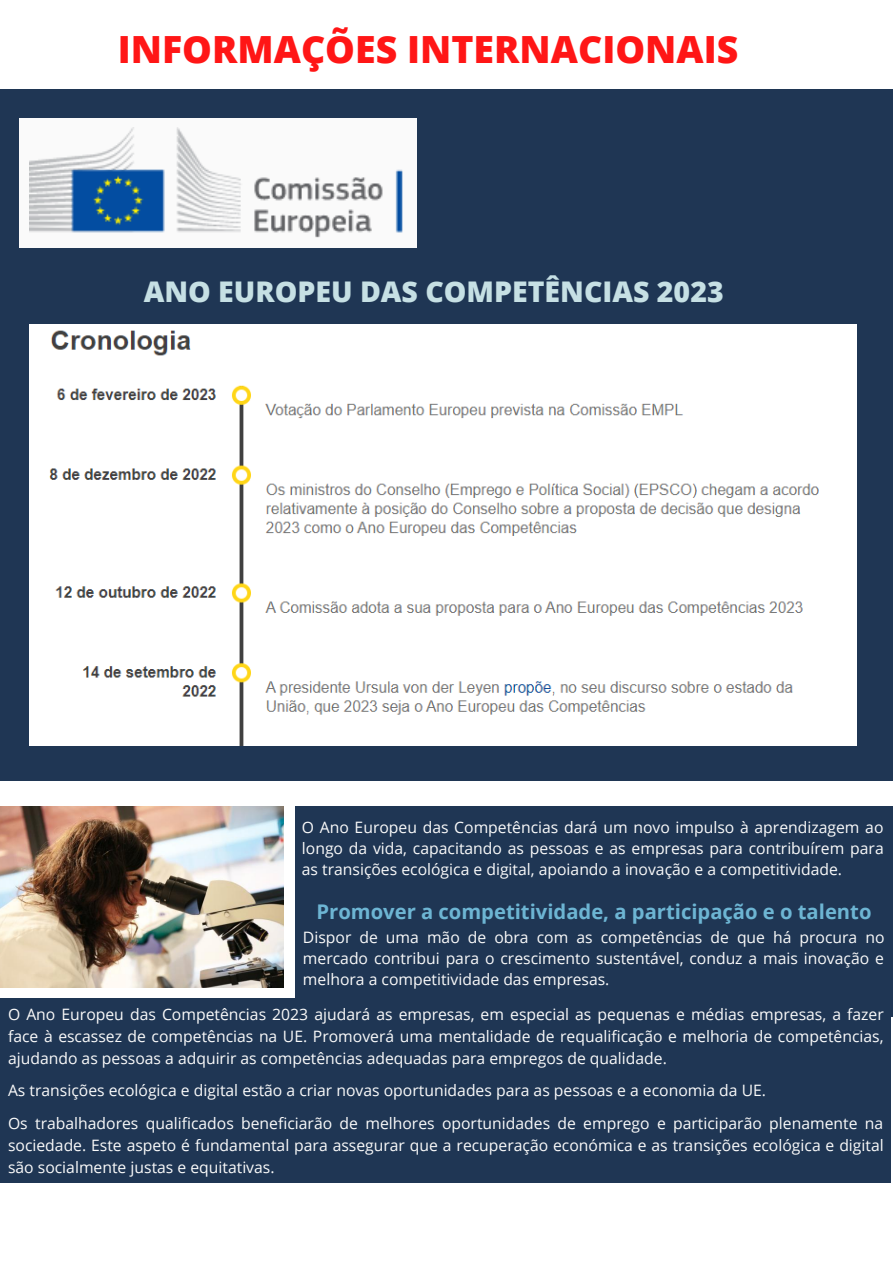
<style>
.page{position:relative;width:893px;height:1264px;background:#fff}
.page>*{position:absolute;margin:0;border:0;box-sizing:border-box;transform-origin:0 0}
.t1{font:800 37.5px "Open Sans";color:#ff1616}
.t2{font:800 28.5px "Open Sans";color:#c6e0e4}
.t3{font:700 20.25px "Open Sans";color:#6db5d3}
.t4{font:15.75px/21.3px "Open Sans";color:#fafafa;text-align:justify}
</style>
<div class="page">
<div style="left:0;top:89px;width:892px;height:691px;background:#1f3654"></div>
<img style="left:30px;top:324px;width:826px;height:422px">
<div style="left:19px;top:118px;width:397px;height:129px;background:#fafafa"></div>
<img style="left:30px;top:127px;width:387px;height:113px">
<img style="left:0;top:806px;width:284px;height:181px">
<div style="left:0;top:998px;width:890px;height:185px;background:#1f3654"></div>
<div style="left:295px;top:806px;width:597px;height:210px;background:#1f3654"></div>
<h1 class="t1" style="left:118px;top:23px;width:622px">INFORMAÇÕES INTERNACIONAIS</h1>
<h2 class="t2" style="left:144px;top:271px;width:581px">ANO EUROPEU DAS COMPETÊNCIAS 2023</h2>
<p class="t4" style="left:302px;top:816px;width:583px">O Ano Europeu das Competências dará um novo impulso à aprendizagem ao longo da vida, capacitando as pessoas e as empresas para contribuírem para as transições ecológica e digital, apoiando a inovação e a competitividade.</p>
<p class="t3" style="left:316px;top:897px;width:556px">Promover a competitividade, a participação e o talento</p>
<p class="t4" style="left:303px;top:925px;width:583px">Dispor de uma mão de obra com as competências de que há procura no mercado contribui para o crescimento sustentável, conduz a mais inovação e melhora a competitividade das empresas.</p>
<p class="t4" style="left:8px;top:1002px;width:877px;line-height:21.9px">O Ano Europeu das Competências 2023 ajudará as empresas, em especial as pequenas e médias empresas, a fazer face à escassez de competências na UE. Promoverá uma mentalidade de requalificação e melhoria de competências, ajudando as pessoas a adquirir as competências adequadas para empregos de qualidade.</p>
<p class="t4" style="left:8px;top:1073px;width:876px;line-height:32.8px">As transições ecológica e digital estão a criar novas oportunidades para as pessoas e a economia da UE.<br>Os trabalhadores qualificados beneficiarão de melhores oportunidades de emprego e participarão plenamente na</p>
<p class="t4" style="left:8px;top:1134px;width:877px;line-height:21.9px">sociedade. Este aspeto é fundamental para assegurar que a recuperação económica e as transições ecológica e digital são socialmente justas e equitativas.</p>
</div>
